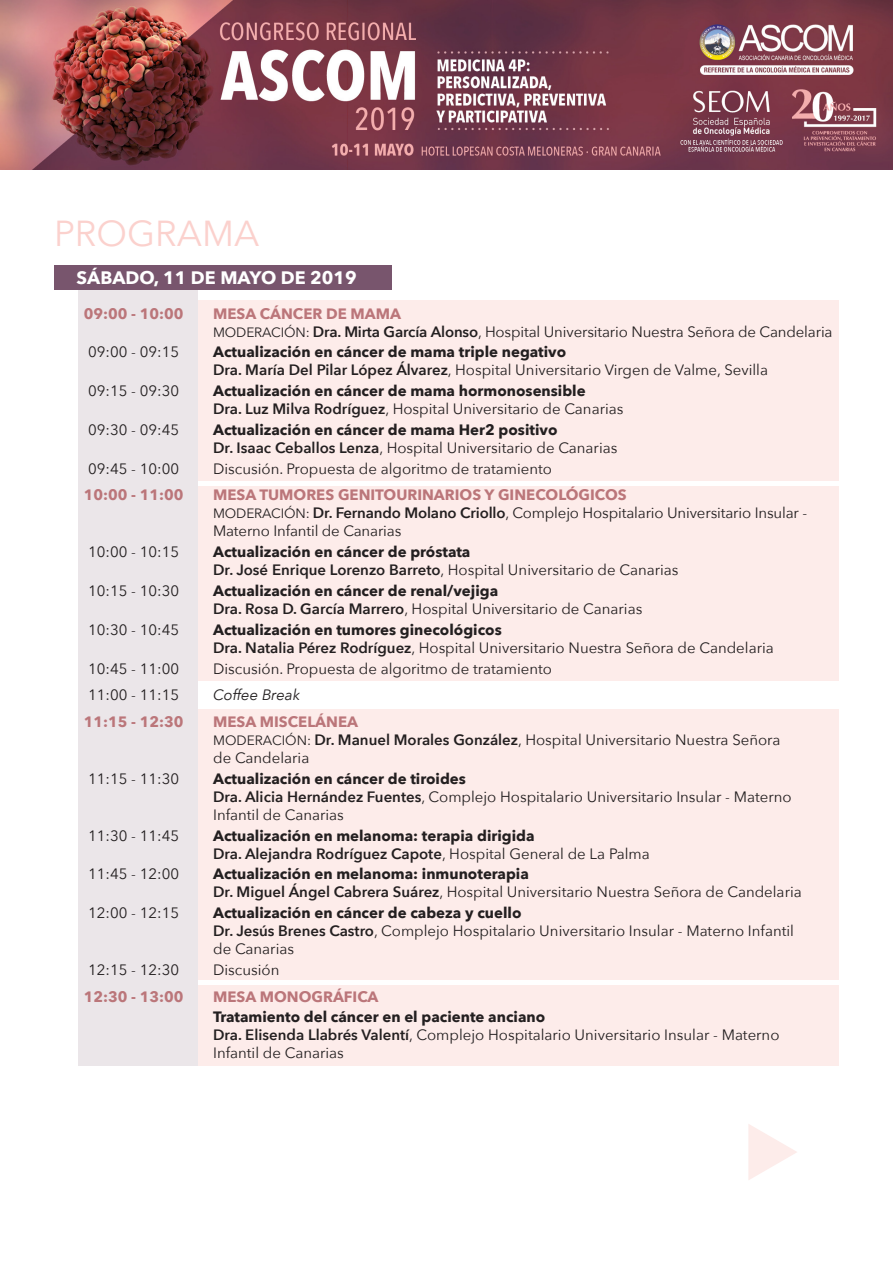
<style>
.page{position:relative;width:893px;height:1263px;background:#fff}
.page>*{position:absolute;margin:0;border:0;box-sizing:border-box;transform-origin:0 0}
.t1{font:36px "Avenir Next";color:#fbd1cd}
.t2{font:700 18px "Avenir Next";color:#fff}
.t3{font:15px/18px "Avenir Next";color:#231f20}
.t4{font:700 15px "Avenir Next";color:#231f20}
.t5{font:700 15px "Avenir Next";color:#bb767a}
.t6{font:600 15px "Avenir Next";color:#231f20}
.t7{font:italic 15px "Avenir Next";color:#231f20}
.s1{font-size:13.5px}
.s2{font-weight:600}
.s3{font-weight:400}
</style>
<div class="page">
<div style="left:166px;top:300px;width:673px;height:180px;background:#fdecea"></div>
<div style="left:166px;top:486px;width:673px;height:194px;background:#fdecea"></div>
<div style="left:166px;top:710px;width:673px;height:270px;background:#fdecea"></div>
<div style="left:166px;top:985px;width:673px;height:81px;background:#fdecea"></div>
<img style="left:1px;top:0;width:892px;height:170px">
<div style="left:78px;top:275px;width:119px;height:791px;background:#ebe6e9"></div>
<div style="left:54px;top:265px;width:337px;height:24px;background:#78556d"></div>
<svg style="left:748px;top:1124px;width:49px;height:56px"></svg>
<p class="t1" style="left:54px;top:203px;width:207px">PROGRAMA</p>
<p class="t2" style="left:77px;top:262px;width:282px">SÁBADO, 11 DE MAYO DE 2019</p>
<p class="t5" style="left:84px;top:300px;width:101px">09:00 - 10:00</p>
<p class="t5" style="left:213px;top:300px;width:189px">MESA CÁNCER DE MAMA</p>
<p class="t3" style="left:213px;top:322px;width:621px"><span class="s1">MODERACIÓN:</span> <span class="s2">Dra. Mirta García Alonso</span>, Hospital Universitario Nuestra Señora de Candelaria</p>
<p class="t3" style="left:88px;top:343px;width:92px">09:00 - 09:15</p>
<p class="t4" style="left:213px;top:339px;width:355px">Actualización en cáncer de mama triple negativo</p>
<p class="t3" style="left:213px;top:361px;width:556px"><span class="s2">Dra. María Del Pilar López Álvarez</span>, Hospital Universitario Virgen de Valme, Sevilla</p>
<p class="t3" style="left:88px;top:381px;width:92px">09:15 - 09:30</p>
<p class="t4" style="left:213px;top:378px;width:374px">Actualización en cáncer de mama hormonosensible</p>
<p class="t3" style="left:213px;top:399px;width:412px"><span class="s2">Dra. Luz Milva Rodríguez</span>, Hospital Universitario de Canarias</p>
<p class="t3" style="left:88px;top:420px;width:92px">09:30 - 09:45</p>
<p class="t4" style="left:213px;top:417px;width:346px">Actualización en cáncer de mama Her2 positivo</p>
<p class="t3" style="left:213px;top:438px;width:406px"><span class="s2">Dr. Isaac Ceballos Lenza</span>, Hospital Universitario de Canarias</p>
<p class="t3" style="left:88px;top:459px;width:92px">09:45 - 10:00</p>
<p class="t3" style="left:213px;top:459px;width:340px">Discusión. Propuesta de algoritmo de tratamiento</p>
<p class="t5" style="left:84px;top:482px;width:101px">10:00 - 11:00</p>
<p class="t5" style="left:213px;top:482px;width:415px">MESA TUMORES GENITOURINARIOS Y GINECOLÓGICOS</p>
<p class="t3" style="left:213px;top:504px;width:596px"><span class="s1">MODERACIÓN:</span> <span class="s2">Dr. Fernando Molano Criollo</span>, Complejo Hospitalario Universitario Insular -<br>Materno Infantil de Canarias</p>
<p class="t3" style="left:88px;top:542px;width:92px">10:00 - 10:15</p>
<p class="t4" style="left:213px;top:539px;width:259px">Actualización en cáncer de próstata</p>
<p class="t3" style="left:213px;top:560px;width:467px"><span class="s2">Dr. José Enrique Lorenzo Barreto</span>, Hospital Universitario de Canarias</p>
<p class="t3" style="left:88px;top:581px;width:92px">10:15 - 10:30</p>
<p class="t4" style="left:213px;top:578px;width:287px">Actualización en cáncer de renal/vejiga</p>
<p class="t3" style="left:213px;top:599px;width:431px"><span class="s2">Dra. Rosa D. García Marrero</span>, Hospital Universitario de Canarias</p>
<p class="t3" style="left:88px;top:620px;width:92px">10:30 - 10:45</p>
<p class="t4" style="left:213px;top:617px;width:290px">Actualización en tumores ginecológicos</p>
<p class="t3" style="left:213px;top:638px;width:562px"><span class="s2">Dra. Natalia Pérez Rodríguez</span>, Hospital Universitario Nuestra Señora de Candelaria</p>
<p class="t3" style="left:88px;top:659px;width:92px">10:45 - 11:00</p>
<p class="t3" style="left:213px;top:659px;width:340px">Discusión. Propuesta de algoritmo de tratamiento</p>
<p class="t3" style="left:88px;top:685px;width:92px">11:00 - 11:15</p>
<p class="t7" style="left:213px;top:682px;width:88px">Coffee Break</p>
<p class="t5" style="left:84px;top:708px;width:101px">11:15 - 12:30</p>
<p class="t5" style="left:213px;top:708px;width:146px">MESA MISCELÁNEA</p>
<p class="t3" style="left:213px;top:730px;width:569px"><span class="s1">MODERACIÓN:</span> <span class="s2">Dr. Manuel Morales González</span>, Hospital Universitario Nuestra Señora de Candelaria</p>
<p class="t3" style="left:88px;top:769px;width:92px">11:15 - 11:30</p>
<p class="t4" style="left:213px;top:765px;width:254px">Actualización en cáncer de tiroides</p>
<p class="t3" style="left:213px;top:787px;width:580px"><span class="s2">Dra. Alicia Hernández Fuentes</span>, Complejo Hospitalario Universitario Insular - Materno<br>Infantil de Canarias</p>
<p class="t3" style="left:88px;top:826px;width:92px">11:30 - 11:45</p>
<p class="t4" style="left:213px;top:822px;width:323px">Actualización en melanoma: terapia dirigida</p>
<p class="t6" style="left:213px;top:840px;width:438px">Dra. Alejandra Rodríguez Capote<span class="s3">, Hospital General de La Palma</span></p>
<p class="t3" style="left:88px;top:864px;width:92px">11:45 - 12:00</p>
<p class="t4" style="left:213px;top:861px;width:317px">Actualización en melanoma: inmunoterapia</p>
<p class="t3" style="left:213px;top:882px;width:590px"><span class="s2">Dr. Miguel Ángel Cabrera Suárez</span>, Hospital Universitario Nuestra Señora de Candelaria</p>
<p class="t3" style="left:88px;top:903px;width:92px">12:00 - 12:15</p>
<p class="t4" style="left:213px;top:900px;width:310px">Actualización en cáncer de cabeza y cuello</p>
<p class="t3" style="left:213px;top:921px;width:582px"><span class="s2">Dr. Jesús Brenes Castro</span>, Complejo Hospitalario Universitario Insular - Materno Infantil de Canarias</p>
<p class="t3" style="left:88px;top:960px;width:92px">12:15 - 12:30</p>
<p class="t3" style="left:213px;top:960px;width:68px">Discusión</p>
<p class="t5" style="left:84px;top:983px;width:101px">12:30 - 13:00</p>
<p class="t5" style="left:213px;top:983px;width:167px">MESA MONOGRÁFICA</p>
<p class="t4" style="left:213px;top:1004px;width:334px">Tratamiento del cáncer en el paciente anciano</p>
<p class="t3" style="left:213px;top:1025px;width:568px"><span class="s2">Dra. Elisenda Llabrés Valentí</span>, Complejo Hospitalario Universitario Insular - Materno<br>Infantil de Canarias</p>
</div>
